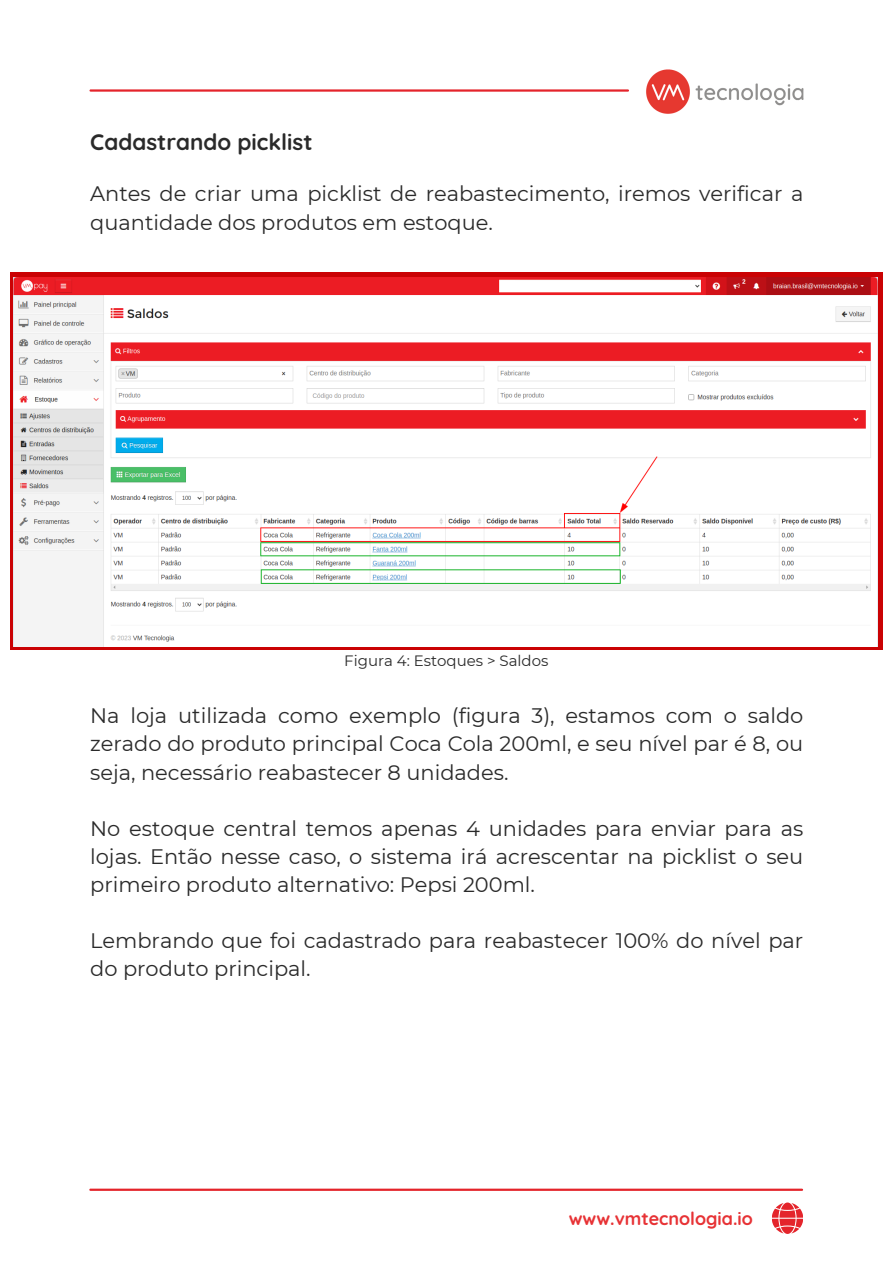
<style>
.page{position:relative;width:893px;height:1264px;background:#fff}
.page>*{position:absolute;margin:0;border:0;box-sizing:border-box;transform-origin:0 0}
.t1{font:700 22.5px "Quicksand";color:#2a2a2a}
.t2{font:21px/28px "Montserrat";color:#2a2a2a}
.t3{font:700 18px "Quicksand";color:#e73235}
.t4{font:15px "Montserrat";color:#2a2a2a}
</style>
<div class="page">
<hr style="left:90px;top:1188px;width:712px;height:2px;background:#e4242b">
<svg style="left:772px;top:1202px;width:31px;height:31px"></svg>
<hr style="left:91px;top:89px;width:537px;height:3px;background:#e4242b">
<img style="left:646px;top:69px;width:158px;height:45px">
<svg style="left:11px;top:272px;width:871px;height:377px;background:#d12123"></svg>
<img style="left:13px;top:278px;width:864px;height:368px">
<p class="t1" style="left:90px;top:127px;width:224px">Cadastrando picklist</p>
<p class="t2" style="left:90px;top:180px;width:714px">Antes de criar uma picklist de reabastecimento, iremos verificar a quantidade dos produtos em estoque.</p>
<p class="t4" style="left:344px;top:652px;width:206px">Figura 4: Estoques &gt; Saldos</p>
<p class="t2" style="left:90px;top:701px;width:714px;text-align:justify">Na loja utilizada como exemplo (figura 3), estamos com o saldo zerado do produto principal Coca Cola 200ml, e seu nível par é 8, ou seja, necessário reabastecer 8 unidades.</p>
<p class="t2" style="left:90px;top:814px;width:714px;text-align:justify">No estoque central temos apenas 4 unidades para enviar para as lojas. Então nesse caso, o sistema irá acrescentar na picklist o seu primeiro produto alternativo: Pepsi 200ml.</p>
<p class="t2" style="left:90px;top:926px;width:714px">Lembrando que foi cadastrado para reabastecer 100% do nível par do produto principal.</p>
<p class="t3" style="left:568px;top:1207px;width:185px">www.vmtecnologia.io</p>
</div>
